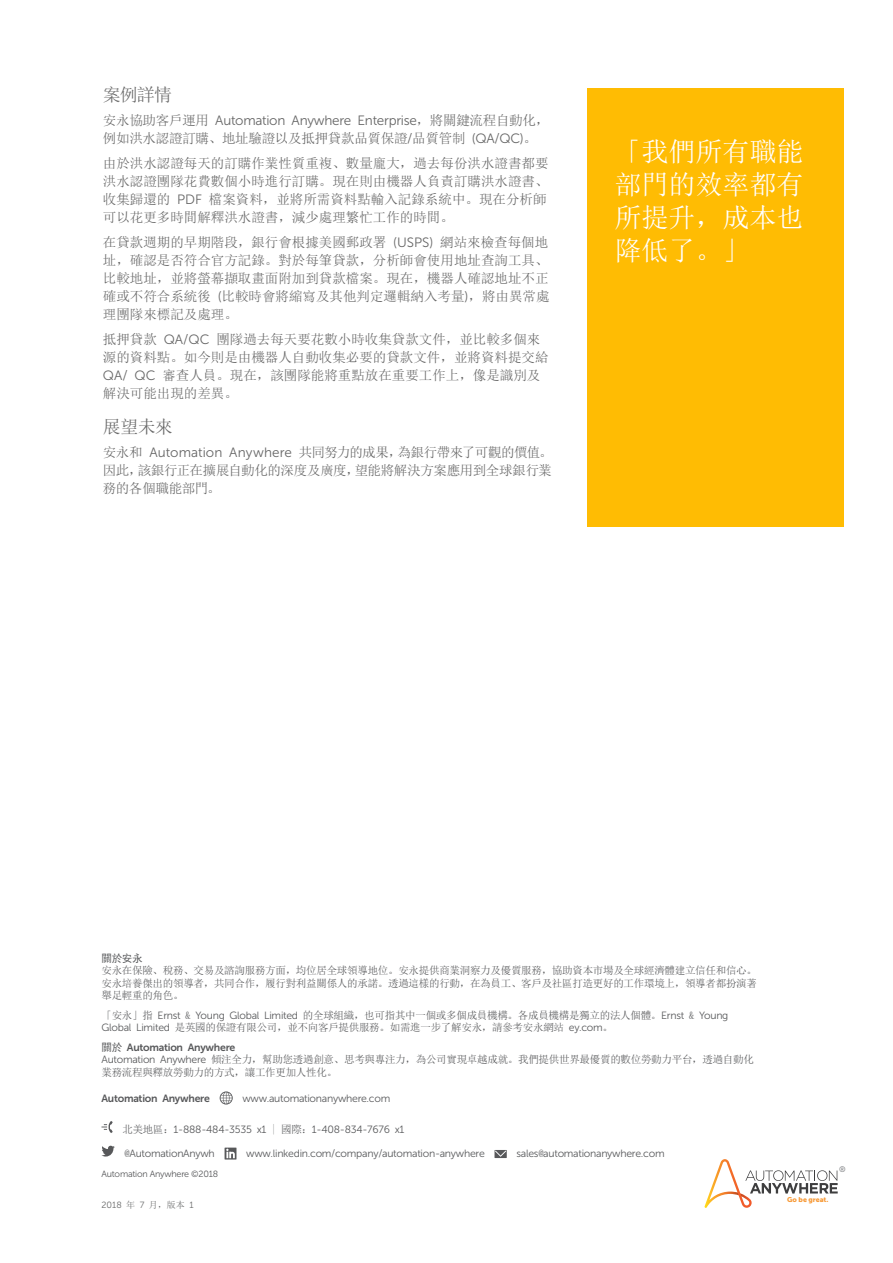
<style>
.page{position:relative;width:893px;height:1263px;background:#fff}
.page>*{position:absolute;margin:0;border:0;box-sizing:border-box;transform-origin:0 0}
.Quote__Text{font:27px/33px "Sim Sun";color:#fff;text-align:justify}
.Paragraph_Style_1{font:18px "Sim Sun";letter-spacing:-.045em;color:#666}
.Paragraph_Style_1-2{font:13.5px/18px "Sim Sun";color:#666}
.Paragraph_Style_1-3{font:13.5px/18px "Sim Sun";letter-spacing:-.02em;color:#666}
.Boilerplate{font:10.5px/12.6px "Sim Sun";letter-spacing:-.025em;color:#57585a}
.Boilerplate-2{font:10.5px "Museo Sans 300";letter-spacing:-.025em;color:#57585a}
.Boilerplate-3{font:10.5px "Museo Sans 700";letter-spacing:-.025em;color:#57585a}
.t1{font:10.5px "Sim Hei";color:#57585a}
.t2{font:9px "Museo Sans 300";letter-spacing:-.025em;color:#57585a}
.Sidebar{font:9px "Museo Sans 300";color:#676868}
.t3{font:7.95px "Museo Sans 500";color:#808285}
.t4{font:6.9px "Museo Sans 900";color:#f79936}
.s1{font-family:"Museo Sans 300"}
.s2{font-family:"Sim Hei"}
.s3{font-family:"Sim Sun"}
</style>
<div class="page">
<svg style="left:704px;top:1159px;width:134px;height:49px"></svg>
<div style="left:587px;top:88px;width:257px;height:438px;background:#ffbc03"></div>
<svg style="left:220px;top:1091px;width:13px;height:13px"></svg>
<svg style="left:101px;top:1121px;width:12px;height:12px"></svg>
<svg style="left:101px;top:1146px;width:14px;height:10px"></svg>
<svg style="left:225px;top:1147px;width:11px;height:12px"></svg>
<svg style="left:494px;top:1150px;width:13px;height:8px"></svg>
<p class="Paragraph_Style_1" style="left:103px;top:85px;width:71px">案例詳情</p>
<p class="Paragraph_Style_1-3" style="left:103px;top:111px;width:448px">安永協助客戶運用 <span class="s1">Automation Anywhere Enterprise</span>，將關鍵流程自動化，例如洪水認證訂購、地址驗證以及抵押貸款品質保證<span class="s1">/</span>品質管制 <span class="s1">(QA/QC)</span>。</p>
<p class="Paragraph_Style_1-2" style="left:103px;top:154px;width:447px">由於洪水認證每天的訂購作業性質重複、數量龐大，過去每份洪水證書都要洪水認證團隊花費數個小時進行訂購。現在則由機器人負責訂購洪水證書、收集歸還的 <span class="s1">PDF</span> 檔案資料，並將所需資料點輸入記錄系統中。現在分析師可以花更多時間解釋洪水證書，減少處理繁忙工作的時間。</p>
<p class="Paragraph_Style_1-2" style="left:103px;top:233px;width:448px;text-align:justify">在貸款週期的早期階段，銀行會根據美國郵政署 <span class="s1">(USPS)</span> 網站來檢查每個地址，確認是否符合官方記錄。對於每筆貸款，分析師會使用地址查詢工具、比較地址，並將螢幕擷取畫面附加到貸款檔案。現在，機器人確認地址不正確或不符合系統後 <span class="s1">(</span>比較時會將縮寫及其他判定邏輯納入考量<span class="s1">)</span>，將由異常處理團隊來標記及處理。</p>
<p class="Paragraph_Style_1-2" style="left:103px;top:330px;width:447px">抵押貸款 <span class="s1">QA/QC</span> 團隊過去每天要花數小時收集貸款文件，並比較多個來源的資料點。如今則是由機器人自動收集必要的貸款文件，並將資料提交給<br><span class="s1">QA/ QC</span> 審查人員。現在，該團隊能將重點放在重要工作上，像是識別及解決可能出現的差異。</p>
<p class="Paragraph_Style_1" style="left:103px;top:417px;width:71px">展望未來</p>
<p class="Paragraph_Style_1-2" style="left:103px;top:444px;width:451px;text-align:justify">安永和 <span class="s1">Automation Anywhere</span> 共同努力的成果，為銀行帶來了可觀的價值。因此，該銀行正在擴展自動化的深度及廣度，望能將解決方案應用到全球銀行業務的各個職能部門。</p>
<p class="Quote__Text" style="left:614px;top:135px;width:191px">「我們所有職能部門的效率都有所提升，成本也降低了。」</p>
<p class="t1" style="left:101px;top:952px;width:43px">關於安永</p>
<p class="Boilerplate" style="left:101px;top:964px;width:657px;text-align:justify">安永在保險、稅務、交易及諮詢服務方面，均位居全球領導地位。安永提供商業洞察力及優質服務，協助資本市場及全球經濟體建立信任和信心。安永培養傑出的領導者，共同合作，履行對利益關係人的承諾。透過這樣的行動，在為員工、客戶及社區打造更好的工作環境上，領導者都扮演著舉足輕重的角色。</p>
<p class="Boilerplate" style="left:101px;top:1009px;width:628px">「安永」指 <span class="s1">Ernst</span> &amp; <span class="s1">Young Global Limited</span> 的全球組織，也可指其中一個或多個成員機構。各成員機構是獨立的法人個體。<span class="s1">Ernst</span> &amp; <span class="s1">Young<br>Global Limited</span> 是英國的保證有限公司，並不向客戶提供服務。如需進一步了解安永，請參考安永網站 <span class="s1">ey.com</span>。</p>
<p class="Boilerplate-3" style="left:101px;top:1041px;width:135px"><span class="s2">關於</span> Automation Anywhere</p>
<p class="Boilerplate" style="left:101px;top:1053px;width:654px"><span class="s1">Automation Anywhere</span> 傾注全力，幫助您透過創意、思考與專注力，為公司實現卓越成就。我們提供世界最優質的數位勞動力平台，透過自動化業務流程與釋放勞動力的方式，讓工作更加人性化。</p>
<p class="Boilerplate-3" style="left:101px;top:1092px;width:110px">Automation Anywhere</p>
<p class="Boilerplate-2" style="left:242px;top:1092px;width:149px">www.automationanywhere.com</p>
<p class="Boilerplate-2" style="left:122px;top:1124px;width:283px"><span class="s3">北美地區：</span>1-888-484-3535 x1 <span class="s3">| 國際：</span>1-408-834-7676 x1</p>
<p class="Boilerplate-2" style="left:124px;top:1147px;width:92px"><span class="s3">@</span>AutomationAnywh</p>
<p class="Boilerplate-2" style="left:246px;top:1147px;width:240px">www.linkedin.com/company/automation-anywhere</p>
<p class="Boilerplate-2" style="left:516px;top:1147px;width:150px">sales<span class="s3">@</span>automationanywhere.com</p>
<p class="t2" style="left:101px;top:1168px;width:118px">Automation Anywhere ©2018</p>
<p class="Sidebar" style="left:101px;top:1200px;width:94px">2018 <span class="s3">年</span> 7 <span class="s3">月，版本</span> 1</p>
<p class="t4" style="left:787px;top:1196px;width:43px">Go be great.</p>
<p class="t3" style="left:839px;top:1165px;width:8px">®</p>
</div>
